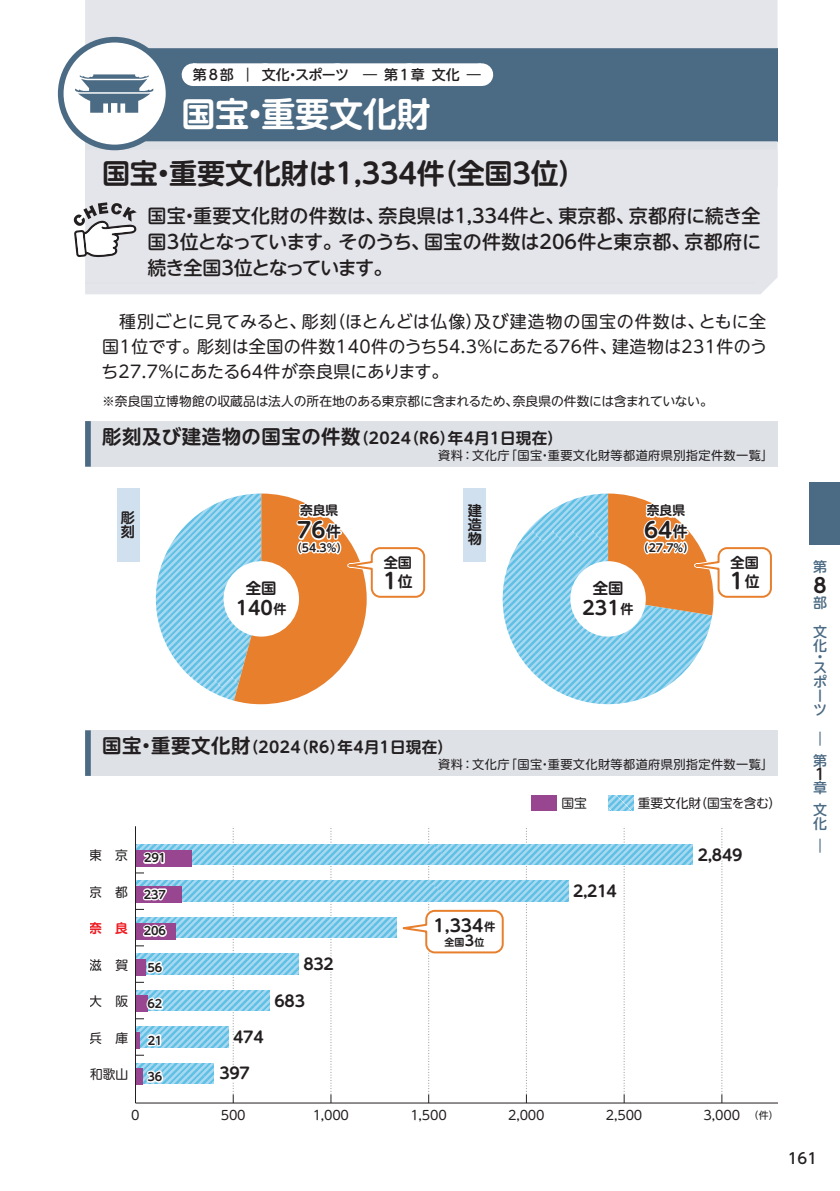
<style>
.page{position:relative;width:840px;height:1191px;background:#fff}
.page>*{position:absolute;margin:0;border:0;box-sizing:border-box;transform-origin:0 0}
.t1{font:500 62.4px "UD Shin M Go Pro";color:#4b6a83}
.t2{font:700 34px "UD Shin M Go Pro De";letter-spacing:-.005em;color:#fff}
.t3{font:700 28px "UD Shin M Go Pro De";letter-spacing:-.005em;color:#231f20}
.t4{font:700 21.2px "UD Shin M Go Pro De";color:#231f20}
.t5{font:700 19.8px "UD Shin M Go Pro De";color:#231f20}
.t6{font:500 19px/26px "UD Shin M Go Pro";letter-spacing:-.02em;color:#231f20;text-align:justify}
.t7{font:700 18.8px "UD Shin M Go Pro De";color:#231f20}
.t8{font:17px/25.4px "UD Shin M Go Pro";letter-spacing:.01em;color:#231f20;text-align:justify}
.t9{font:700 17px "UD Shin M Go Pro De";color:#231f20}
.t10{font:700 15.6px "UD Shin M Go Pro De";letter-spacing:.03em;color:#231f20}
.t11{font:700 15.6px "UD Shin M Go Pro De";letter-spacing:.01em;color:#231f20}
.t12{font:500 15.6px "UD Shin M Go Pro";color:#231f20}
.t13{font:700 15.4px "UD Shin M Go Pro De";color:#231f20}
.t14{font:500 14.8px "UD Shin Go Pro";color:#231f20}
.t15{font:700 14.2px/14.2px "UD Shin M Go Pro De";color:#231f20}
.t16{font:500 14px "UD Shin M Go Pro";color:#231f20}
.t17{font:500 14px/21.6px "UD Shin M Go Pro";color:#4b6a83}
.t18{font:12.8px "UD Shin M Go Pro";letter-spacing:-.01em;color:#231f20}
.t19{font:700 12.8px "UD Shin M Go Pro De";color:#231f20}
.t20{font:700 12.8px "UD Shin M Go Pro De";color:#ee1d23}
.t21{font:12.2px "UD Shin M Go Pro";letter-spacing:.03em;color:#231f20}
.t22{font:700 11.4px "UD Shin M Go Pro De";letter-spacing:-.015em;color:#231f20}
.t23{font:700 11px "UD Shin M Go Pro De";color:#231f20}
.t24{font:700 10px "UD Shin M Go Pro De";color:#231f20}
.s1{font-size:19.4px}
.s2{font-size:14.8px}
.s3{font-size:13.2px}
.s4{font-size:11.4px}
.s5{font-size:14.2px}
.s6{font-size:10px}
</style>
<div class="page">
<svg style="left:502px;top:497px;width:209px;height:208px"></svg>
<div style="left:570px;top:561px;width:75px;height:75px;background:#fff;border-radius:50%"></div>
<svg style="left:136px;top:844px;width:556px;height:21px;background:#85ccea"></svg>
<svg style="left:136px;top:881px;width:432px;height:20px;background:#85ccea"></svg>
<svg style="left:136px;top:917px;width:240px;height:20px;background:#84ccea"></svg>
<svg style="left:136px;top:954px;width:136px;height:20px"></svg>
<svg style="left:136px;top:990px;width:133px;height:20px"></svg>
<svg style="left:136px;top:1026px;width:81px;height:21px"></svg>
<svg style="left:136px;top:1063px;width:77px;height:20px"></svg>
<div style="left:135px;top:850px;width:57px;height:16px;background:#994690"></div>
<div style="left:135px;top:886px;width:47px;height:16px;background:#994690"></div>
<div style="left:135px;top:923px;width:41px;height:16px;background:#994690"></div>
<div style="left:135px;top:959px;width:11px;height:16px;background:#994690"></div>
<div style="left:135px;top:995px;width:12px;height:17px;background:#994690"></div>
<hr style="left:135px;top:1032px;width:4px;height:16px;background:#994690">
<div style="left:135px;top:1068px;width:7px;height:17px;background:#994690"></div>
<svg style="left:376px;top:828px;width:130px;height:274px"></svg>
<svg style="left:525px;top:844px;width:1px;height:258px"></svg>
<hr style="left:135px;top:1102px;width:642px;height:1px;background:#231f20">
<hr style="left:135px;top:826px;width:1px;height:277px;background:#231f20">
<svg style="left:145px;top:1069px;width:20px;height:15px"></svg>
<svg style="left:144px;top:1032px;width:19px;height:15px"></svg>
<svg style="left:146px;top:996px;width:19px;height:15px"></svg>
<svg style="left:146px;top:959px;width:19px;height:16px"></svg>
<svg style="left:140px;top:922px;width:28px;height:15px"></svg>
<svg style="left:142px;top:888px;width:25px;height:13px"></svg>
<svg style="left:143px;top:851px;width:22px;height:13px"></svg>
<svg style="left:217px;top:828px;width:49px;height:275px"></svg>
<svg style="left:272px;top:828px;width:64px;height:275px"></svg>
<svg style="left:569px;top:828px;width:55px;height:275px"></svg>
<svg style="left:694px;top:828px;width:50px;height:275px"></svg>
<svg style="left:608px;top:795px;width:25px;height:15px"></svg>
<div style="left:531px;top:795px;width:25px;height:15px;background:#994690"></div>
<div style="left:117px;top:488px;width:22px;height:73px;background:#d1e0ef"></div>
<div style="left:463px;top:488px;width:23px;height:73px;background:#d1e0ef"></div>
<svg style="left:155px;top:493px;width:271px;height:211px"></svg>
<svg style="left:579px;top:493px;width:193px;height:126px"></svg>
<div style="left:85px;top:48px;width:692px;height:40px;background:#4b6a83"></div>
<div style="left:85px;top:0;width:692px;height:48px;background:#e4e5ea"></div>
<div style="left:193px;top:63px;width:287px;height:23px;background:#fff"></div>
<svg style="left:265px;top:63px;width:179px;height:1px"></svg>
<svg style="left:480px;top:63px;width:1px;height:23px"></svg>
<div style="left:85px;top:88px;width:692px;height:54px;background:#4b6a83"></div>
<div style="left:85px;top:142px;width:692px;height:8px;background:#dee1e6"></div>
<div style="left:85px;top:150px;width:692px;height:144px;background:#e4e5ea"></div>
<hr style="left:85px;top:283px;width:669px;height:1px;background:#dee1e6">
<div style="left:85px;top:421px;width:692px;height:45px;background:#dee1e6"></div>
<div style="left:85px;top:421px;width:6px;height:45px;background:#4b6a83"></div>
<div style="left:85px;top:730px;width:692px;height:46px;background:#dee1e6"></div>
<div style="left:85px;top:730px;width:6px;height:46px;background:#4b6a83"></div>
<svg style="left:74px;top:202px;width:63px;height:56px"></svg>
<div style="left:61px;top:40px;width:107px;height:107px;background:#fff;border-radius:50%"></div>
<svg style="left:75px;top:74px;width:79px;height:39px"></svg>
<div style="left:58px;top:37px;width:113px;height:113px;border:6px solid #4b6a83;border-radius:50%"></div>
<p class="t16" style="left:193px;top:64px;width:289px">第8部 ｜ 文化・スポーツ ― 第1章 文化 ―</p>
<h2 class="t2" style="left:181px;top:87px;width:251px">国宝・重要文化財</h2>
<h3 class="t3" style="left:102px;top:150px;width:485px">国宝・重要文化財は1,334件（全国3位）</h3>
<h3 class="t6" style="left:147px;top:202px;width:614px">国宝・重要文化財の件数は、奈良県は1,334件と、東京都、京都府に続き全国3位となっています。そのうち、国宝の件数は206件と東京都、京都府に続き全国3位となっています。</h3>
<h3 class="t8" style="left:101px;top:308px;width:666px;text-indent:18px">種別ごとに見てみると、彫刻（ほとんどは仏像）及び建造物の国宝の件数は、ともに全国1位です。彫刻は全国の件数140件のうち54.3％にあたる76件、建造物は231件のうち27.7％にあたる64件が奈良県にあります。</h3>
<p class="t18" style="left:102px;top:390px;width:612px">※奈良国立博物館の収蔵品は法人の所在地のある東京都に含まれるため、奈良県の件数には含まれていない。</p>
<p class="t10" style="left:102px;top:425px;width:462px"><span class="s1">彫刻及び建造物の国宝の件数</span>（2024（R6）年4月1日現在）</p>
<p class="t21" style="left:438px;top:445px;width:336px">資料：文化庁「国宝・重要文化財等都道府県別指定件数一覧」</p>
<p class="t15" style="left:121px;top:510px;width:15px">彫刻</p>
<p class="t15" style="left:467px;top:502px;width:15px;text-align:justify">建造物</p>
<p class="t15" style="left:383px;top:555px;width:30px">全国</p>
<h3 class="t4" style="left:383px;top:563px;width:31px">1<span class="s2">位</span></h3>
<p class="t19" style="left:300px;top:500px;width:40px">奈良県</p>
<h3 class="t4" style="left:297px;top:513px;width:45px">76<span class="s2">件</span></h3>
<p class="t23" style="left:291px;top:539px;width:58px">（54.3%）</p>
<p class="t13" style="left:246px;top:575px;width:32px">全国</p>
<h3 class="t7" style="left:236px;top:593px;width:52px">140<span class="s3">件</span></h3>
<p class="t13" style="left:592px;top:575px;width:32px">全国</p>
<h3 class="t7" style="left:582px;top:593px;width:52px">231<span class="s3">件</span></h3>
<p class="t19" style="left:646px;top:500px;width:40px">奈良県</p>
<h3 class="t4" style="left:643px;top:513px;width:45px">64<span class="s2">件</span></h3>
<p class="t23" style="left:637px;top:539px;width:58px">（27.7%）</p>
<p class="t15" style="left:730px;top:555px;width:30px">全国</p>
<h3 class="t4" style="left:729px;top:563px;width:31px">1<span class="s2">位</span></h3>
<p class="t10" style="left:102px;top:734px;width:352px"><span class="s1">国宝・重要文化財</span>（2024（R6）年4月1日現在）</p>
<p class="t21" style="left:438px;top:754px;width:336px">資料：文化庁「国宝・重要文化財等都道府県別指定件数一覧」</p>
<p class="t18" style="left:561px;top:792px;width:27px">国宝</p>
<p class="t18" style="left:637px;top:792px;width:145px">重要文化財（国宝を含む）</p>
<p class="t18" style="left:90px;top:845px;width:40px">東　京</p>
<p class="t22" style="left:144px;top:849px;width:23px">291</p>
<p class="t11" style="left:697px;top:842px;width:46px">2,849</p>
<p class="t18" style="left:90px;top:881px;width:40px">京　都</p>
<p class="t22" style="left:144px;top:885px;width:24px">237</p>
<p class="t11" style="left:572px;top:878px;width:45px">2,214</p>
<p class="t20" style="left:90px;top:918px;width:40px">奈　良</p>
<p class="t22" style="left:144px;top:921px;width:24px">206</p>
<h3 class="t9" style="left:433px;top:911px;width:63px">1,334<span class="s4">件</span></h3>
<p class="t24" style="left:444px;top:933px;width:42px">全国<span class="s5">3</span>位</p>
<p class="t18" style="left:90px;top:954px;width:40px">滋　賀</p>
<p class="t22" style="left:147px;top:958px;width:16px">56</p>
<p class="t11" style="left:303px;top:951px;width:32px">832</p>
<p class="t18" style="left:90px;top:990px;width:40px">大　阪</p>
<p class="t22" style="left:147px;top:994px;width:16px">62</p>
<p class="t11" style="left:274px;top:988px;width:32px">683</p>
<p class="t18" style="left:90px;top:1027px;width:40px">兵　庫</p>
<p class="t22" style="left:148px;top:1031px;width:16px">21</p>
<p class="t11" style="left:233px;top:1024px;width:32px">474</p>
<p class="t18" style="left:90px;top:1063px;width:39px">和歌山</p>
<p class="t22" style="left:147px;top:1067px;width:16px">36</p>
<p class="t11" style="left:219px;top:1060px;width:32px">397</p>
<p class="t18" style="left:131px;top:1104px;width:10px">0</p>
<p class="t18" style="left:221px;top:1104px;width:26px">500</p>
<p class="t18" style="left:312px;top:1104px;width:38px">1,000</p>
<p class="t18" style="left:410px;top:1104px;width:38px">1,500</p>
<p class="t18" style="left:508px;top:1104px;width:38px">2,000</p>
<p class="t18" style="left:605px;top:1104px;width:38px">2,500</p>
<p class="t18" style="left:703px;top:1104px;width:76px">3,000 <span class="s6">（件）</span></p>
<h1 class="t1" style="left:788px;top:462px;width:64px">█</h1>
<p class="t17" style="left:812px;top:555px;width:15px">第</p>
<p class="t17" style="left:812px;top:588px;width:15px;line-height:28.6px">部文</p>
<p class="t17" style="left:812px;top:639px;width:15px;line-height:10.8px">化・ス</p>
<p class="t17" style="left:812px;top:673px;width:15px;line-height:14.2px">ポーツ</p>
<p class="t17" style="left:812px;top:727px;width:15px">︱第</p>
<p class="t12" style="left:814px;top:762px;width:12px">1</p>
<p class="t17" style="left:812px;top:776px;width:15px">章文</p>
<p class="t17" style="left:812px;top:812px;width:15px">化︱</p>
<h3 class="t5" style="left:813px;top:569px;width:15px">8</h3>
<p class="t14" style="left:787px;top:1146px;width:31px">161</p>
</div>
